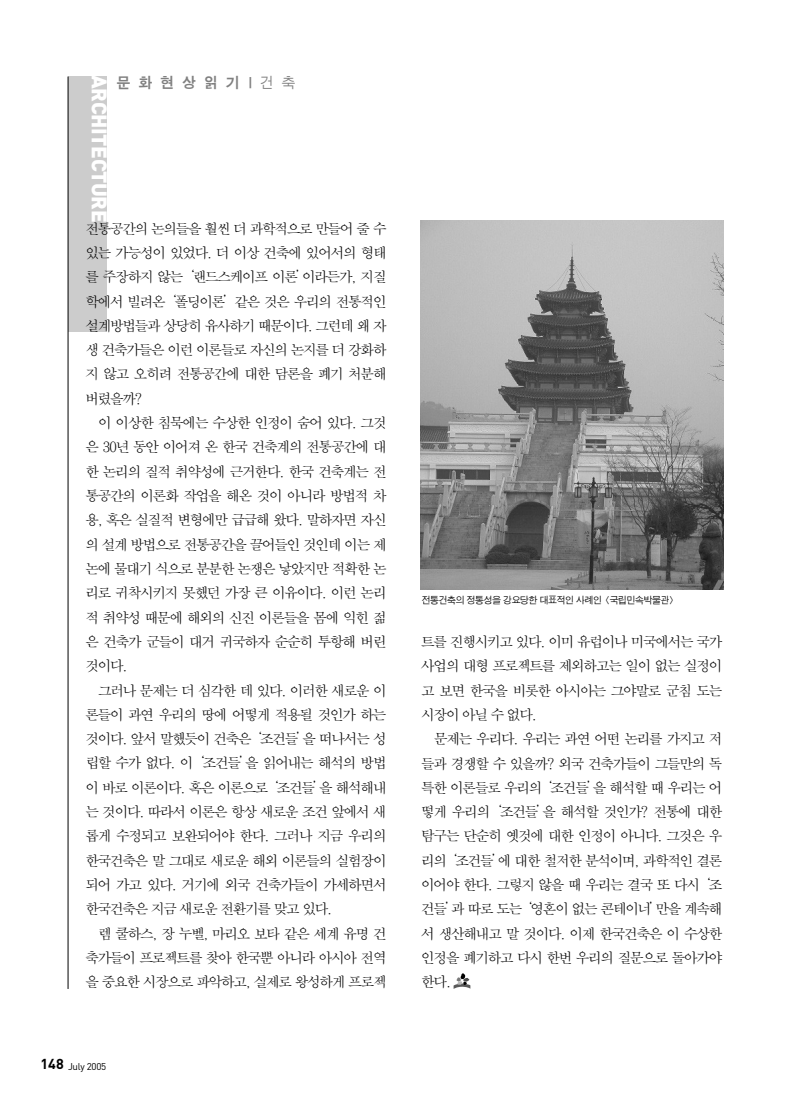
<style>
.page{position:relative;width:807px;height:1106px;background:#fff}
.page>*{position:absolute;margin:0;border:0;box-sizing:border-box;transform-origin:0 0}
.t1{font:900 21px "DIN";letter-spacing:-.015em;color:#fff}
.t2{font:15px "Sand Kg";letter-spacing:.555em;color:#808080}
.t3{font:14.25px/24.3px "SM Amu S";letter-spacing:-.13em;color:#000;text-align:justify}
.t4{font:9.75px "Sand Jg";letter-spacing:-.03em;color:#000}
.t5{font:9.75px "DIN";letter-spacing:-.025em;color:#000}
.s1{font-family:"Sand Jg"}
.s2{font-weight:700;font-size:14.25px}
</style>
<div class="page">
<div style="left:68px;top:77px;width:38px;height:255px;background:#ccc"></div>
<hr style="left:68px;top:76px;width:1px;height:912px;background:#000">
<svg style="left:454px;top:973px;width:16px;height:16px"></svg>
<img style="left:421px;top:221px;width:302px;height:368px">
<h1 class="t1" style="left:107px;top:75px;width:149px;rotate:90deg">ARCHITECTURE</h1>
<p class="t2" style="left:117px;top:76px;width:180px">문화현상읽기|<span class="s1">건축</span></p>
<p class="t3" style="left:85px;top:217px;width:303px">전통공간의 논의들을 훨씬 더 과학적으로 만들어 줄 수 있는 가능성이 있었다. 더 이상 건축에 있어서의 형태 를 주장하지 않는‘랜드스케이프 이론’이라든가, 지질 학에서 빌려온‘폴딩이론’같은 것은 우리의 전통적인 설계방법들과 상당히 유사하기 때문이다. 그런데 왜 자 생 건축가들은 이런 이론들로 자신의 논지를 더 강화하 지 않고 오히려 전통공간에 대한 담론을 폐기 처분해 버렸을까?</p>
<p class="t3" style="left:85px;top:411px;width:303px;text-indent:13px">이 이상한 침묵에는 수상한 인정이 숨어 있다. 그것 은 30년 동안 이어져 온 한국 건축계의 전통공간에 대 한 논리의 질적 취약성에 근거한다. 한국 건축계는 전 통공간의 이론화 작업을 해온 것이 아니라 방법적 차 용, 혹은 실질적 변형에만 급급해 왔다. 말하자면 자신 의 설계 방법으로 전통공간을 끌어들인 것인데 이는 제 논에 물대기 식으로 분분한 논쟁은 낳았지만 적확한 논 리로 귀착시키지 못했던 가장 큰 이유이다. 이런 논리 적 취약성 때문에 해외의 신진 이론들을 몸에 익힌 젊 은 건축가 군들이 대거 귀국하자 순순히 투항해 버린 것이다.</p>
<p class="t3" style="left:85px;top:679px;width:303px;text-indent:13px">그러나 문제는 더 심각한 데 있다. 이러한 새로운 이 론들이 과연 우리의 땅에 어떻게 적용될 것인가 하는 것이다. 앞서 말했듯이 건축은‘조건들’을 떠나서는 성 립할 수가 없다. 이‘조건들’을 읽어내는 해석의 방법 이 바로 이론이다. 혹은 이론으로‘조건들’을 해석해내 는 것이다. 따라서 이론은 항상 새로운 조건 앞에서 새 롭게 수정되고 보완되어야 한다. 그러나 지금 우리의 한국건축은 말 그대로 새로운 해외 이론들의 실험장이 되어 가고 있다. 거기에 외국 건축가들이 가세하면서 한국건축은 지금 새로운 전환기를 맞고 있다.</p>
<p class="t3" style="left:85px;top:922px;width:303px;text-indent:13px">렘 쿨하스, 장 누벨, 마리오 보타 같은 세계 유명 건 축가들이 프로젝트를 찾아 한국뿐 아니라 아시아 전역 을 중요한 시장으로 파악하고, 실제로 왕성하게 프로젝</p>
<p class="t5" style="left:41px;top:1062px;width:67px"><span class="s2">148</span> July 2005</p>
<p class="t4" style="left:422px;top:596px;width:255px">전통건축의 정통성을 강요당한 대표적인 사례인 &lt;국립민속박물관&gt;</p>
<p class="t3" style="left:421px;top:630px;width:303px">트를 진행시키고 있다. 이미 유럽이나 미국에서는 국가 사업의 대형 프로젝트를 제외하고는 일이 없는 실정이 고 보면 한국을 비롯한 아시아는 그야말로 군침 도는 시장이 아닐 수 없다.</p>
<p class="t3" style="left:421px;top:727px;width:303px;text-indent:13px">문제는 우리다. 우리는 과연 어떤 논리를 가지고 저 들과 경쟁할 수 있을까? 외국 건축가들이 그들만의 독 특한 이론들로 우리의‘조건들’을 해석할 때 우리는 어 떻게 우리의‘조건들’을 해석할 것인가? 전통에 대한 탐구는 단순히 옛것에 대한 인정이 아니다. 그것은 우 리의‘조건들’에 대한 철저한 분석이며, 과학적인 결론 이어야 한다. 그렇지 않을 때 우리는 결국 또 다시‘조 건들’과 따로 도는‘영혼이 없는 콘테이너’만을 계속해 서 생산해내고 말 것이다. 이제 한국건축은 이 수상한 인정을 폐기하고 다시 한번 우리의 질문으로 돌아가야 한다.</p>
</div>
